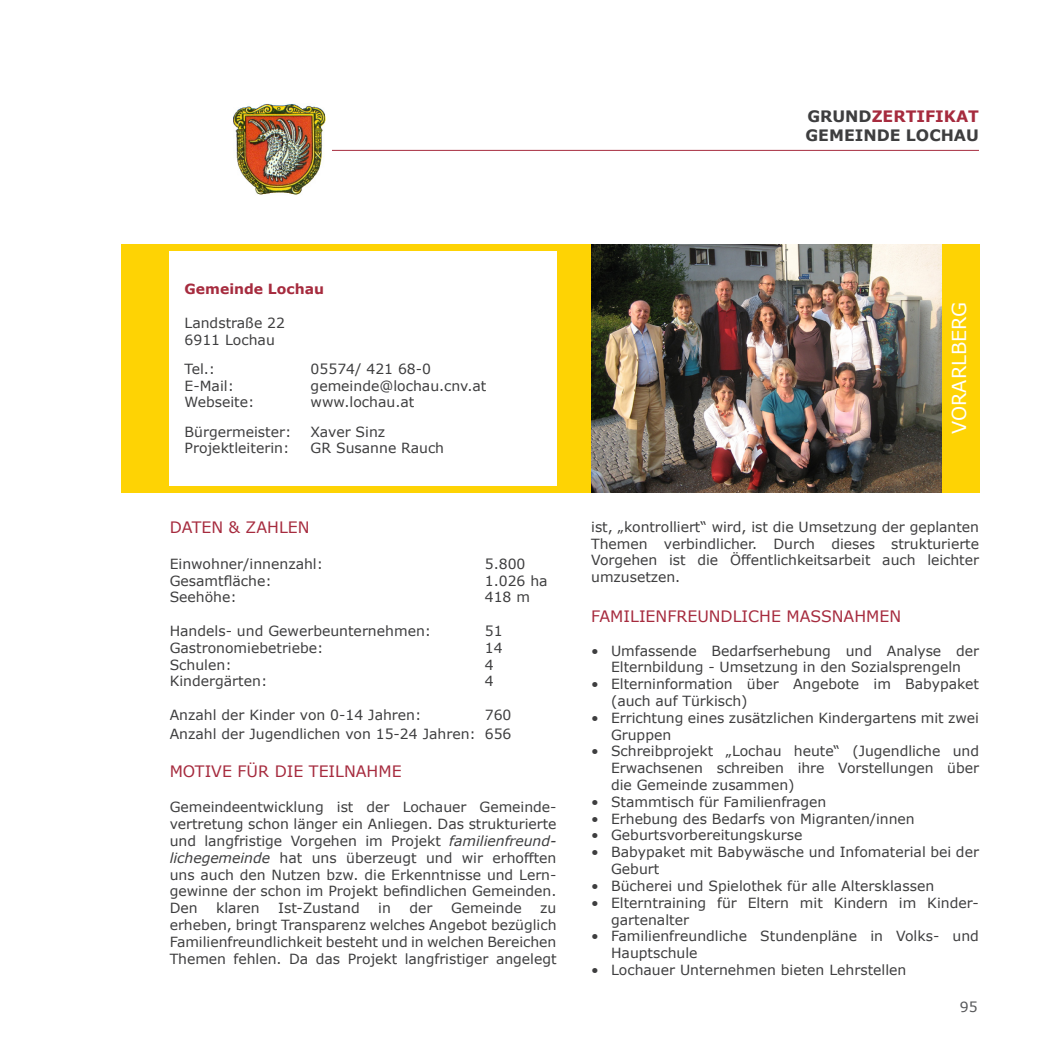
<style>
.page{position:relative;width:1042px;height:1042px;background:#fff}
.page>*{position:absolute;margin:0;border:0;box-sizing:border-box;transform-origin:0 0}
.t1{font:19.25px "Verdana";color:#fff}
.ueber_fliesstext{font:15.75px "Verdana";color:#a62b3e}
.t2{font:700 15.75px "Verdana";color:#a62b3e}
.t3{font:700 15.75px "Verdana";color:#3e3e3f}
.fliesstext{font:14px/16.8px "Verdana";color:#3e3e3f;text-align:justify}
.fliesstext_einruecku{font:14px/16.8px "Verdana";letter-spacing:-.005em;color:#3e3e3f}
.t4{font:700 14px "Verdana";color:#a62b3e}
.t5{font:14px "Verdana";color:#57585a}
.s1{color:#3e3e3f}
.s2{font-style:italic}
</style>
<div class="page">
<div style="left:122px;top:244px;width:858px;height:248px;background:#fed304"></div>
<hr style="left:279px;top:150px;width:700px;height:1px;background:#a62b3e">
<div style="left:227px;top:94px;width:105px;height:113px;background:#fff"></div>
<div style="left:169px;top:251px;width:387px;height:234px;background:#fff"></div>
<img style="left:591px;top:244px;width:350px;height:248px">
<img style="left:233px;top:104px;width:92px;height:91px">
<p class="t2" style="left:807px;top:105px;width:173px"><span class="s1">GRUND</span>ZERTIFIKAT</p>
<p class="t3" style="left:805px;top:124px;width:175px">GEMEINDE LOCHAU</p>
<p class="t4" style="left:185px;top:279px;width:141px">Gemeinde Lochau</p>
<p class="fliesstext" style="left:185px;top:314px;width:102px">Landstraße 22</p>
<p class="fliesstext" style="left:185px;top:331px;width:92px">6911 Lochau</p>
<p class="fliesstext" style="left:185px;top:360px;width:32px">Tel.:</p>
<p class="fliesstext" style="left:311px;top:360px;width:122px">05574/ 421 68-0</p>
<p class="fliesstext" style="left:185px;top:377px;width:51px">E-Mail:</p>
<p class="fliesstext" style="left:311px;top:377px;width:177px">gemeinde@lochau.cnv.at</p>
<p class="fliesstext" style="left:185px;top:394px;width:71px">Webseite:</p>
<p class="fliesstext" style="left:311px;top:394px;width:105px">www.lochau.at</p>
<p class="fliesstext" style="left:185px;top:423px;width:108px">Bürgermeister:</p>
<p class="fliesstext" style="left:311px;top:423px;width:76px">Xaver Sinz</p>
<p class="fliesstext" style="left:185px;top:440px;width:106px">Projektleiterin:</p>
<p class="fliesstext" style="left:311px;top:440px;width:135px">GR Susanne Rauch</p>
<p class="ueber_fliesstext" style="left:170px;top:516px;width:141px">DATEN &amp; ZAHLEN</p>
<p class="fliesstext" style="left:170px;top:555px;width:155px">Einwohner/innenzahl:</p>
<p class="fliesstext" style="left:485px;top:555px;width:42px">5.800</p>
<p class="fliesstext" style="left:170px;top:572px;width:104px">Gesamtfläche:</p>
<p class="fliesstext" style="left:485px;top:572px;width:64px">1.026 ha</p>
<p class="fliesstext" style="left:170px;top:589px;width:69px">Seehöhe:</p>
<p class="fliesstext" style="left:485px;top:589px;width:47px">418 m</p>
<p class="fliesstext" style="left:170px;top:622px;width:263px">Handels- und Gewerbeunternehmen:</p>
<p class="fliesstext" style="left:485px;top:622px;width:19px">51</p>
<p class="fliesstext" style="left:170px;top:639px;width:155px">Gastronomiebetriebe:</p>
<p class="fliesstext" style="left:485px;top:639px;width:19px">14</p>
<p class="fliesstext" style="left:170px;top:656px;width:63px">Schulen:</p>
<p class="fliesstext" style="left:485px;top:656px;width:10px">4</p>
<p class="fliesstext" style="left:170px;top:673px;width:99px">Kindergärten:</p>
<p class="fliesstext" style="left:485px;top:673px;width:10px">4</p>
<p class="fliesstext" style="left:170px;top:706px;width:253px">Anzahl der Kinder von 0-14 Jahren:</p>
<p class="fliesstext" style="left:485px;top:706px;width:28px">760</p>
<p class="fliesstext" style="left:170px;top:725px;width:343px">Anzahl der Jugendlichen von 15-24 Jahren: 656</p>
<p class="ueber_fliesstext" style="left:170px;top:760px;width:233px">MOTIVE FÜR DIE TEILNAHME</p>
<p class="fliesstext" style="left:170px;top:799px;width:388px">Gemeindeentwicklung ist der Lochauer Gemeinde&shy;vertretung schon länger ein Anliegen. Das strukturierte und langfristige Vorgehen im Projekt <span class="s2">familienfreund&shy;lichegemeinde</span> hat uns überzeugt und wir erhofften uns auch den Nutzen bzw. die Erkenntnisse und Lern&shy;gewinne der schon im Projekt befindlichen Gemeinden.<br>Den</p>
<p class="fliesstext" style="left:216px;top:899px;width:45px">klaren</p>
<p class="fliesstext" style="left:278px;top:899px;width:83px">Ist-Zustand</p>
<p class="fliesstext" style="left:378px;top:899px;width:14px">in</p>
<p class="fliesstext" style="left:409px;top:899px;width:24px">der</p>
<p class="fliesstext" style="left:451px;top:899px;width:72px">Gemeinde</p>
<p class="fliesstext" style="left:170px;top:899px;width:388px;text-indent:371px">zu erheben, bringt Transparenz welches Angebot bezüglich Familienfreundlichkeit besteht und in welchen Bereichen Themen fehlen. Da das Projekt langfristiger angelegt</p>
<p class="t1" style="left:946px;top:434px;width:134px;rotate:-90deg">VORARLBERG</p>
<p class="fliesstext" style="left:591px;top:518px;width:389px">ist, „kontrolliert“ wird, ist die Umsetzung der geplanten Themen verbindlicher. Durch dieses strukturierte Vorgehen ist die Öffentlichkeitsarbeit auch leichter umzusetzen.</p>
<p class="ueber_fliesstext" style="left:591px;top:605px;width:311px">FAMILIENFREUNDLICHE MASSNAHMEN</p>
<p class="fliesstext_einruecku" style="left:591px;top:642px;width:389px;text-align:center">• Umfassende Bedarfserhebung und Analyse der<br>Elternbildung - Umsetzung in den Sozialsprengeln</p>
<p class="fliesstext_einruecku" style="left:611px;top:675px;width:369px;text-indent:-20px">• Elterninformation über Angebote im Babypaket (auch auf Türkisch)</p>
<p class="fliesstext_einruecku" style="left:611px;top:709px;width:369px;text-indent:-20px">• Errichtung eines zusätzlichen Kindergartens mit zwei<br>Gruppen</p>
<p class="fliesstext_einruecku" style="left:611px;top:743px;width:369px;text-align:justify;text-indent:-20px">• Schreibprojekt „Lochau heute“ (Jugendliche und Erwachsenen schreiben ihre Vorstellungen über die Gemeinde zusammen)</p>
<p class="fliesstext_einruecku" style="left:591px;top:793px;width:236px">• Stammtisch für Familienfragen</p>
<p class="fliesstext_einruecku" style="left:591px;top:810px;width:325px">• Erhebung des Bedarfs von Migranten/innen</p>
<p class="fliesstext_einruecku" style="left:591px;top:827px;width:213px">• Geburtsvorbereitungskurse</p>
<p class="fliesstext_einruecku" style="left:611px;top:843px;width:369px;text-indent:-20px">• Babypaket mit Babywäsche und Infomaterial bei der<br>Geburt</p>
<p class="fliesstext_einruecku" style="left:591px;top:877px;width:344px">• Bücherei und Spielothek für alle Altersklassen</p>
<p class="fliesstext_einruecku" style="left:611px;top:894px;width:369px;text-indent:-20px">• Elterntraining für Eltern mit Kindern im Kinder&shy;gartenalter</p>
<p class="fliesstext_einruecku" style="left:611px;top:927px;width:369px;text-indent:-20px">• Familienfreundliche Stundenpläne in Volks- und<br>Hauptschule</p>
<p class="fliesstext_einruecku" style="left:591px;top:961px;width:317px">• Lochauer Unternehmen bieten Lehrstellen</p>
<p class="t5" style="left:960px;top:997px;width:19px">95</p>
</div>
